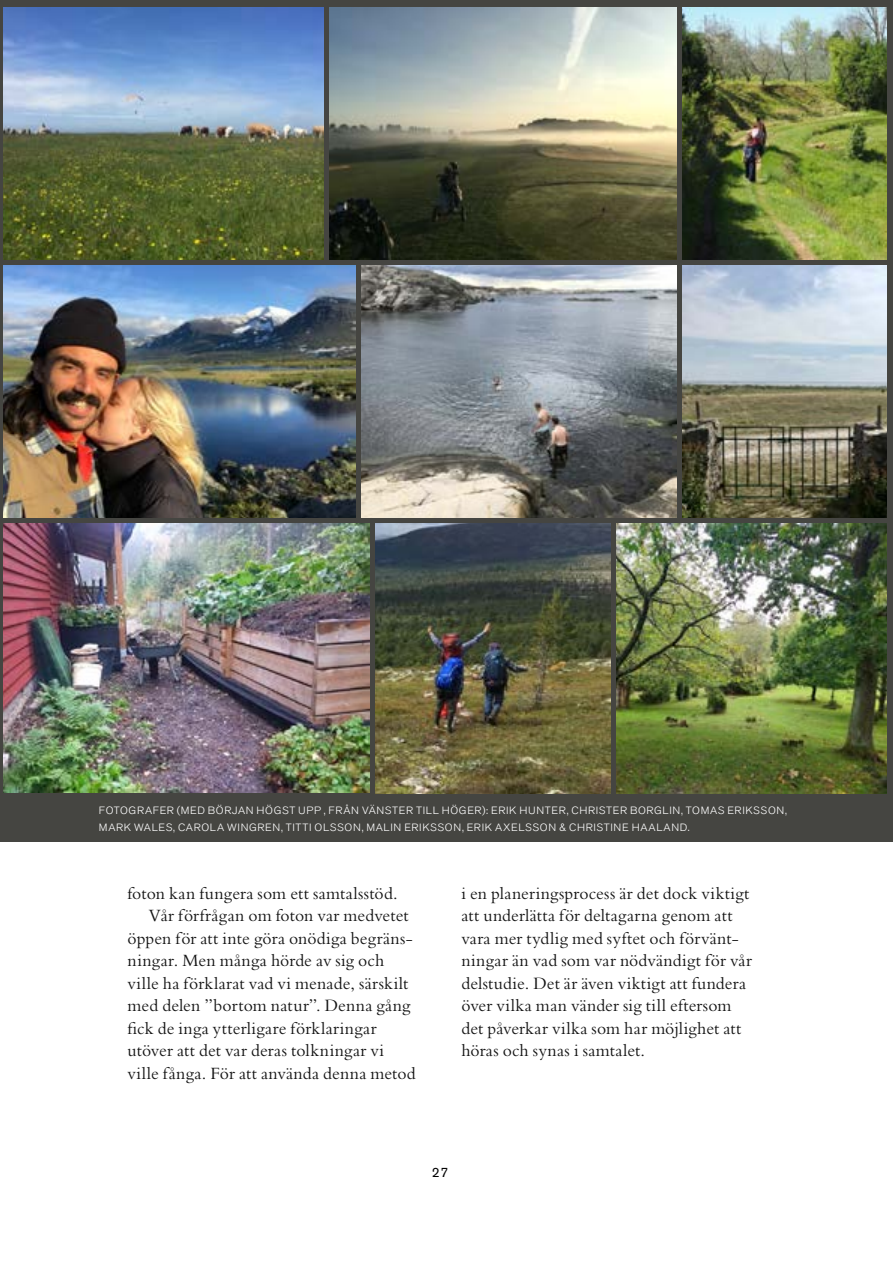
<style>
.page{position:relative;width:893px;height:1263px;background:#fff}
.page>*{position:absolute;margin:0;border:0;box-sizing:border-box;transform-origin:0 0}
.t1{font:18px/22.5px "Bembo Std";letter-spacing:.01em;color:#131313}
.t2{font:13.5px "Akzidenz Grotesk Std";color:#000}
.t3{font:300 10.5px/16.5px "Akzidenz Grotesk Std";letter-spacing:.06em;color:#fff;scale:1.05 1}
</style>
<div class="page">
<div style="left:0;top:0;width:893px;height:842px;background:#454541"></div>
<img style="left:330px;top:8px;width:346px;height:251px">
<img style="left:4px;top:8px;width:319px;height:251px">
<img style="left:682px;top:8px;width:205px;height:251px">
<img style="left:4px;top:524px;width:365px;height:269px">
<img style="left:616px;top:524px;width:271px;height:269px">
<img style="left:376px;top:524px;width:234px;height:269px">
<img style="left:682px;top:266px;width:205px;height:252px">
<img style="left:4px;top:266px;width:351px;height:252px">
<img style="left:362px;top:266px;width:314px;height:252px">
<p class="t3" style="left:99px;top:803px;width:657px">FOTOGRAFER (MED BÖRJAN HÖGST UPP , FRÅN VÄNSTER TILL HÖGER): ERIK HUNTER, CHRISTER BORGLIN, TOMAS ERIKSSON,<br>MARK WALES, CAROLA WINGREN, TITTI OLSSON, MALIN ERIKSSON, ERIK AXELSSON &amp; CHRISTINE HAALAND.</p>
<p class="t1" style="left:128px;top:881px;width:272px">foton kan fungera som ett samtalsstöd.</p>
<p class="t1" style="left:149px;top:904px;width:261px">Vår förfrågan om foton var medvetet</p>
<p class="t1" style="left:128px;top:926px;width:287px">öppen för att inte göra onödiga begräns-</p>
<p class="t1" style="left:128px;top:949px;width:258px">ningar. Men många hörde av sig och</p>
<p class="t1" style="left:128px;top:971px;width:282px">ville ha förklarat vad vi menade, särskilt</p>
<p class="t1" style="left:128px;top:994px;width:284px">med delen ”bortom natur”. Denna gång</p>
<p class="t1" style="left:128px;top:1016px;width:250px">fick de inga ytterligare förklaringar</p>
<p class="t1" style="left:128px;top:1039px;width:258px">utöver att det var deras tolkningar vi</p>
<p class="t1" style="left:128px;top:1061px;width:290px">ville fånga. För att använda denna metod</p>
<p class="t1" style="left:461px;top:881px;width:292px">i en planeringsprocess är det dock viktigt att underlätta för deltagarna genom att vara mer tydlig med syftet och förvänt&shy;ningar än vad som var nödvändigt för vår delstudie. Det är även viktigt att fundera över vilka man vänder sig till eftersom det påverkar vilka som har möjlighet att höras och synas i samtalet.</p>
<p class="t2" style="left:432px;top:1164px;width:18px">27</p>
</div>
